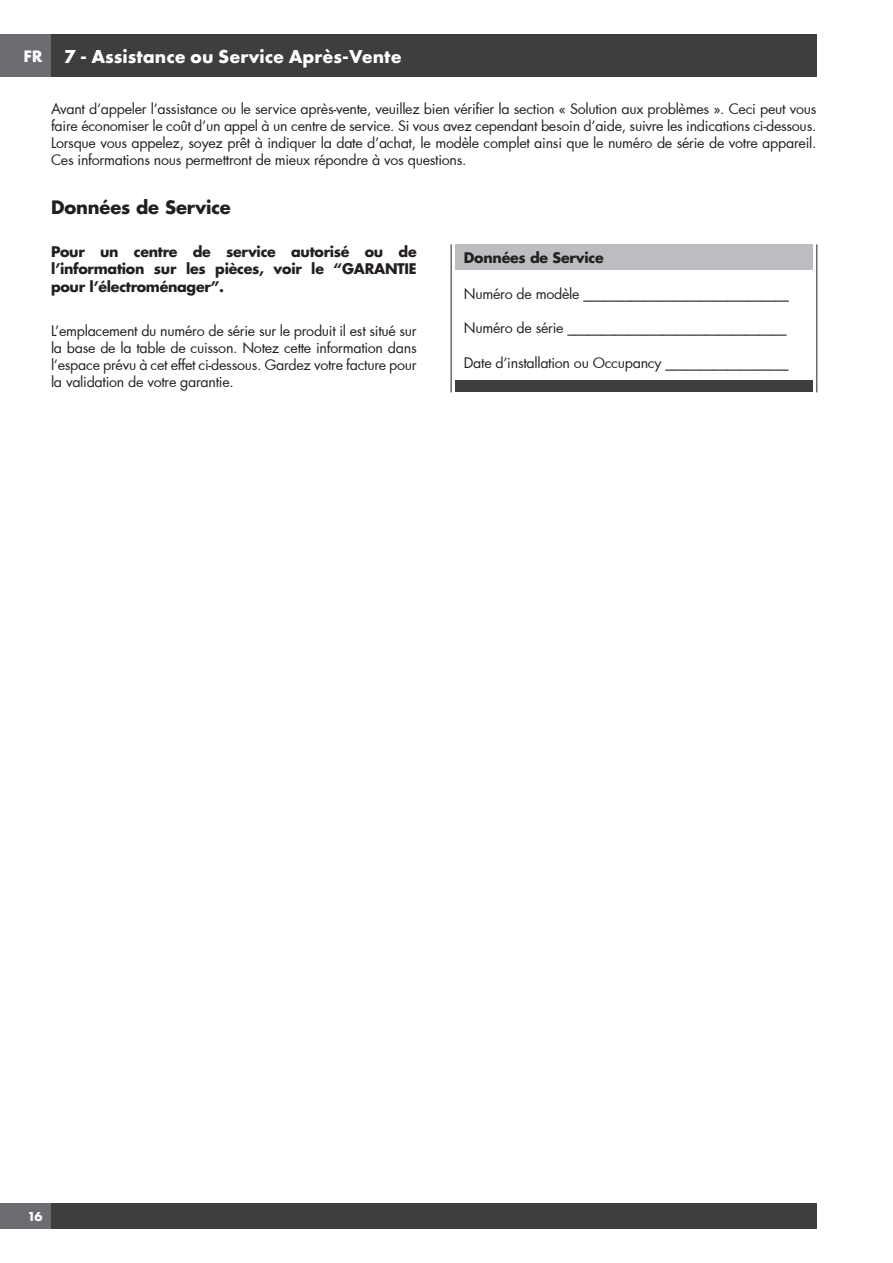
<style>
.page{position:relative;width:893px;height:1263px;background:#fff}
.page>*{position:absolute;margin:0;border:0;box-sizing:border-box;transform-origin:0 0}
.t1{font:700 19.5px "Futura PT";color:#fff}
.t2{font:700 18px "Futura Std";letter-spacing:-.01em;color:#231f20}
.t3{font:700 17.25px "Futura PT";color:#fff}
.t4{font:14.25px/17.1px "Futura";letter-spacing:-.02em;color:#231f20;text-align:justify}
.t5{font:700 14.25px/17.1px "Futura Std";letter-spacing:-.02em;color:#231f20;text-align:justify}
.t6{font:700 13.5px "Futura PT";color:#fff}
</style>
<div class="page">
<div style="left:0;top:34px;width:51px;height:43px;background:#6c6d70"></div>
<div style="left:51px;top:34px;width:765px;height:43px;background:#3e3e3f"></div>
<div style="left:0;top:1203px;width:51px;height:26px;background:#6c6d70"></div>
<div style="left:51px;top:1203px;width:765px;height:26px;background:#3e3e3f"></div>
<svg style="left:451px;top:244px;width:1px;height:26px"></svg>
<svg style="left:816px;top:244px;width:1px;height:26px"></svg>
<hr style="left:451px;top:270px;width:1px;height:111px;background:#231f20">
<hr style="left:816px;top:270px;width:1px;height:111px;background:#231f20">
<div style="left:455px;top:244px;width:358px;height:26px;background:#bcbdc0"></div>
<div style="left:455px;top:381px;width:358px;height:11px;background:#3e3e3f"></div>
<p class="t3" style="left:23px;top:45px;width:21px">FR</p>
<h1 class="t1" style="left:64px;top:44px;width:339px">7 - Assistance ou Service Après-Vente</h1>
<p class="t4" style="left:51px;top:100px;width:767px">Avant d’appeler l’assistance ou le service après-vente, veuillez bien vérifier la section « Solution aux problèmes ». Ceci peut vous faire économiser le coût d’un appel à un centre de service. Si vous avez cependant besoin d’aide, suivre les indications ci-dessous.<br>Lorsque vous appelez, soyez prêt à indiquer la date d’achat, le modèle complet ainsi que le numéro de série de votre appareil.<br>Ces informations nous permettront de mieux répondre à vos questions.</p>
<p class="t2" style="left:51px;top:195px;width:181px">Données de Service</p>
<p class="t5" style="left:51px;top:243px;width:367px">Pour un centre de service autorisé ou de l’information sur les pièces, voir le “GARANTIE pour l’électroménager”.</p>
<p class="t4" style="left:51px;top:322px;width:367px">L’emplacement du numéro de série sur le produit il est situé sur la base de la table de cuisson. Notez cette information dans l’espace prévu à cet effet ci-dessous. Gardez votre facture pour la validation de votre garantie.</p>
<p class="t5" style="left:464px;top:249px;width:141px">Données de Service</p>
<p class="t4" style="left:464px;top:285px;width:326px">Numéro de modèle ______________________________</p>
<p class="t4" style="left:464px;top:319px;width:324px">Numéro de série ________________________________</p>
<p class="t4" style="left:464px;top:354px;width:326px">Date d’installation ou Occupancy __________________</p>
<p class="t6" style="left:27px;top:1208px;width:17px">16</p>
</div>
